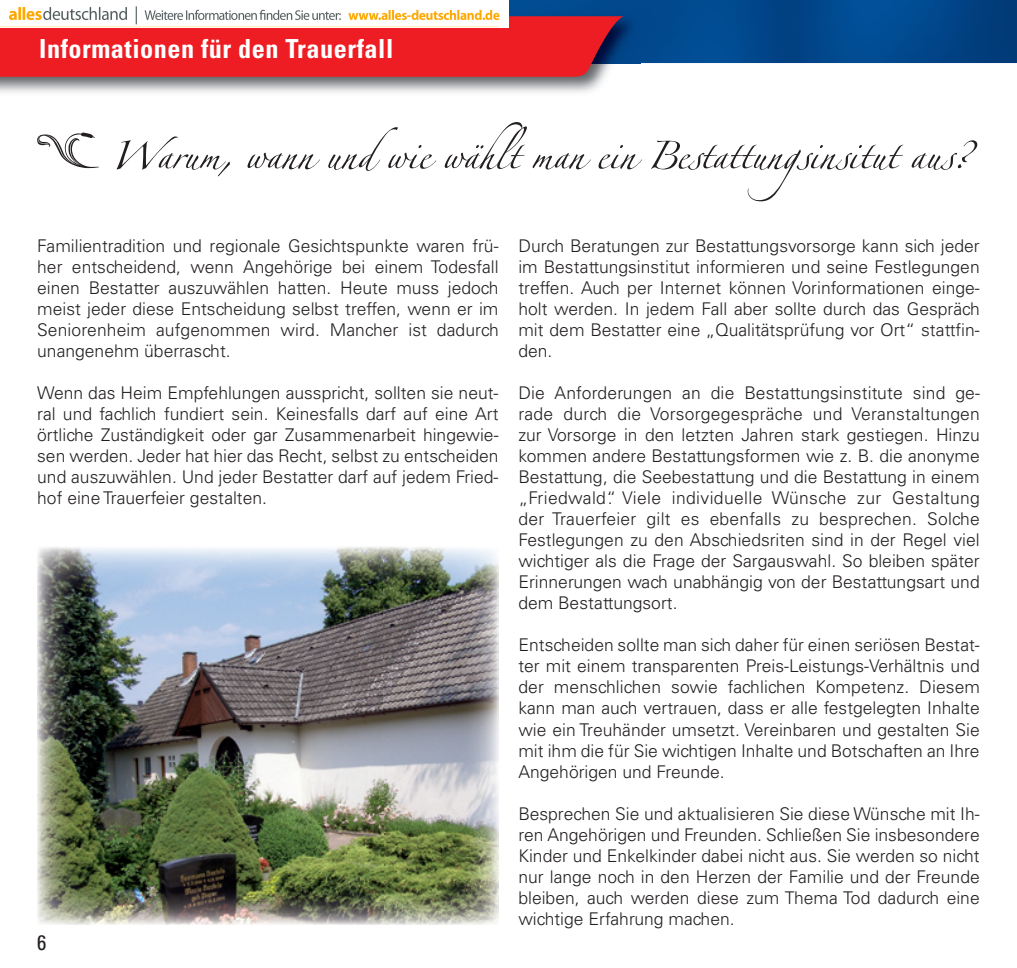
<style>
.page{position:relative;width:1017px;height:968px;background:#fff}
.page>*{position:absolute;margin:0;border:0;box-sizing:border-box;transform-origin:0 0}
.t1{font:63px "Linotype Zapfino One";letter-spacing:-.01em;color:#231f20}
.t2{font:700 condensed 26.25px "Univers";letter-spacing:.02em;color:#fff}
.t3{font:condensed 21px "Univers";color:#231f20}
.t4{font:300 17.5px/21px "Univers";color:#231f20;text-align:justify}
</style>
<div class="page">
<img style="left:509px;top:0;width:508px;height:63px">
<img style="left:0;top:13px;width:640px;height:80px">
<svg style="left:0;top:16px;width:624px;height:61px;background:#e6242b"></svg>
<svg style="left:37px;top:133px;width:62px;height:35px"></svg>
<img style="left:37px;top:546px;width:462px;height:378px">
<img style="left:0;top:6px;width:508px;height:21px">
<h2 class="t2" style="left:39px;top:33px;width:356px">Informationen für den Trauerfall</h2>
<h1 class="t1" style="left:111px;top:109px;width:859px">Warum, wann und wie wählt man ein Bestattungsinsitut aus?</h1>
<p class="t4" style="left:37px;top:235px;width:463px">Familientradition und regionale Gesichtspunkte waren frü&shy;her entscheidend, wenn Angehörige bei einem Todesfall einen Bestatter auszuwählen hatten. Heute muss jedoch meist jeder diese Entscheidung selbst treffen, wenn er im Seniorenheim aufgenommen wird. Mancher ist dadurch unangenehm überrascht.</p>
<p class="t4" style="left:37px;top:382px;width:463px">Wenn das Heim Empfehlungen ausspricht, sollten sie neut&shy;ral und fachlich fundiert sein. Keinesfalls darf auf eine Art örtliche Zuständigkeit oder gar Zusammenarbeit hingewie&shy;sen werden. Jeder hat hier das Recht, selbst zu entscheiden und auszuwählen. Und jeder Bestatter darf auf jedem Fried&shy;hof eine Trauerfeier gestalten.</p>
<p class="t4" style="left:518px;top:235px;width:463px">Durch Beratungen zur Bestattungsvorsorge kann sich jeder im Bestattungsinstitut informieren und seine Festlegungen treffen. Auch per Internet können Vorinformationen einge&shy;holt werden. In jedem Fall aber sollte durch das Gespräch mit dem Bestatter eine „Qualitätsprüfung vor Ort“ stattfin&shy;den.</p>
<p class="t4" style="left:518px;top:382px;width:463px">Die Anforderungen an die Bestattungsinstitute sind ge&shy;rade durch die Vorsorgegespräche und Veranstaltungen zur Vorsorge in den letzten Jahren stark gestiegen. Hinzu kommen andere Bestattungsformen wie z. B. die anonyme Bestattung, die Seebestattung und die Bestattung in einem „Friedwald“. Viele individuelle Wünsche zur Gestaltung der Trauerfeier gilt es ebenfalls zu besprechen. Solche Festlegungen zu den Abschiedsriten sind in der Regel viel wichtiger als die Frage der Sargauswahl. So bleiben später Erinnerungen wach unabhängig von der Bestattungsart und dem Bestattungsort.</p>
<p class="t4" style="left:518px;top:634px;width:463px">Entscheiden sollte man sich daher für einen seriösen Bestat&shy;ter mit einem transparenten Preis-Leistungs-Verhältnis und der menschlichen sowie fachlichen Kompetenz. Diesem kann man auch vertrauen, dass er alle festgelegten Inhalte wie ein Treuhänder umsetzt. Vereinbaren und gestalten Sie mit ihm die für Sie wichtigen Inhalte und Botschaften an Ihre Angehörigen und Freunde.</p>
<p class="t4" style="left:518px;top:802px;width:463px">Besprechen Sie und aktualisieren Sie diese Wünsche mit Ih&shy;ren Angehörigen und Freunden. Schließen Sie insbesondere Kinder und Enkelkinder dabei nicht aus. Sie werden so nicht nur lange noch in den Herzen der Familie und der Freunde bleiben, auch werden diese zum Thema Tod dadurch eine wichtige Erfahrung machen.</p>
<p class="t3" style="left:37px;top:929px;width:11px">6</p>
</div>
